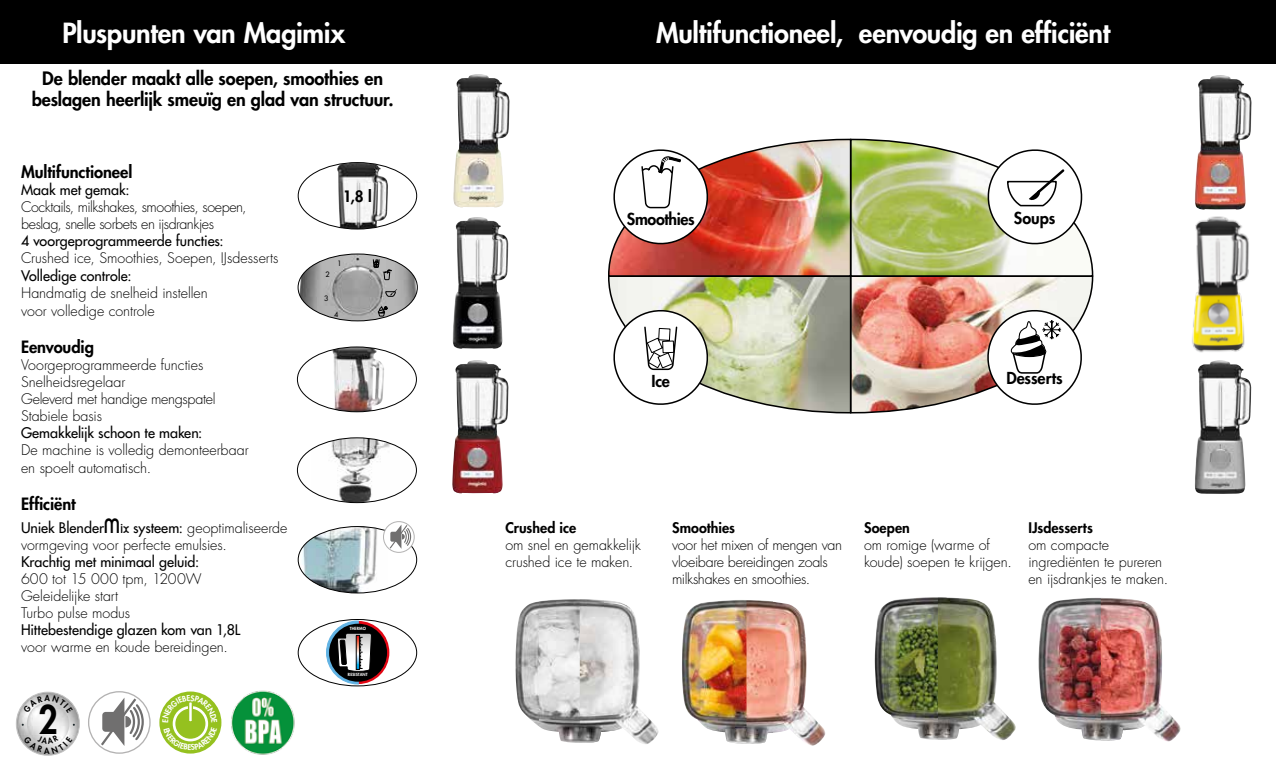
<style>
.page{position:relative;width:1276px;height:766px;background:#fff}
.page>*{position:absolute;margin:0;border:0;box-sizing:border-box;transform-origin:0 0}
.t1{font:800 38.4px "Futura";color:#000;scale:.87 1}
.t2{font:800 27px "Futura";letter-spacing:-.01em;color:#fff}
.t3{font:800 18px/21.6px "Futura";letter-spacing:-.005em;color:#000;text-align:center}
.t4{font:800 16.5px "Futura";letter-spacing:-.005em;color:#000}
.t5{font:800 16.05px "Futura";letter-spacing:-.01em;color:#000}
.t6{font:800 15.3px "Futura";color:#000}
.t7{font:300 14.25px/17.1px "Futura";letter-spacing:-.01em;color:#000}
.t8{font:14.25px "Futura";color:#000}
.t9{font:300 14.25px/17.1px "Futura";letter-spacing:-.03em;color:#000}
.t10{font:800 14.25px "Futura";letter-spacing:.005em;color:#000}
.t11{font:7.2px "Futura";color:#000}
.t12{font:800 4.2px "Futura";letter-spacing:.015em;color:#fff}
.s1{font-weight:400}
.s2{font-family:"Bauhaus";font-weight:500;font-size:30px}
.s3{font-family:"Bauhaus";font-weight:500}
</style>
<div class="page">
<div style="left:0;top:0;width:1276px;height:64px;background:#000"></div>
<img style="left:608px;top:138px;width:486px;height:276px">
<div style="left:88px;top:691px;width:63px;height:62px;border:1px solid #b3b2b2;border-radius:50%"></div>
<svg style="left:99px;top:695px;width:46px;height:52px"></svg>
<svg style="left:326px;top:620px;width:63px;height:64px"></svg>
<img style="left:312px;top:437px;width:104px;height:65px">
<img style="left:332px;top:350px;width:47px;height:61px">
<img style="left:515px;top:599px;width:65px;height:143px">
<img style="left:580px;top:599px;width:78px;height:145px">
<img style="left:682px;top:600px;width:64px;height:143px">
<img style="left:746px;top:600px;width:79px;height:145px">
<img style="left:874px;top:597px;width:64px;height:142px">
<img style="left:938px;top:597px;width:78px;height:143px">
<img style="left:1038px;top:597px;width:62px;height:143px">
<img style="left:1100px;top:598px;width:81px;height:143px">
<img style="left:231px;top:690px;width:64px;height:65px">
<img style="left:337px;top:162px;width:51px;height:67px">
<div style="left:298px;top:162px;width:119px;height:67px;border:1px solid #000;border-radius:50%"></div>
<img style="left:298px;top:526px;width:90px;height:66px">
<div style="left:298px;top:526px;width:119px;height:67px;border:1px solid #000;border-radius:50%"></div>
<svg style="left:383px;top:521px;width:31px;height:31px"></svg>
<div style="left:383px;top:521px;width:31px;height:31px;border:1px solid #b3b2b2;border-radius:50%"></div>
<svg style="left:388px;top:523px;width:24px;height:26px"></svg>
<img style="left:299px;top:255px;width:118px;height:66px">
<svg style="left:373px;top:259px;width:18px;height:21px"></svg>
<svg style="left:385px;top:289px;width:12px;height:8px"></svg>
<svg style="left:378px;top:306px;width:10px;height:10px"></svg>
<svg style="left:159px;top:691px;width:62px;height:62px"></svg>
<img style="left:16px;top:693px;width:63px;height:61px">
<div style="left:16px;top:691px;width:64px;height:64px;border:1px solid #c2c2c2;border-radius:50%"></div>
<img style="left:27px;top:702px;width:42px;height:43px;border-radius:21px">
<img style="left:1195px;top:360px;width:56px;height:133px">
<img style="left:1194px;top:75px;width:57px;height:135px">
<img style="left:1192px;top:216px;width:57px;height:137px">
<img style="left:453px;top:74px;width:57px;height:133px">
<img style="left:452px;top:217px;width:56px;height:132px">
<img style="left:452px;top:360px;width:57px;height:133px">
<svg style="left:162px;top:694px;width:55px;height:56px"></svg>
<svg style="left:23px;top:694px;width:50px;height:18px"></svg>
<svg style="left:23px;top:735px;width:49px;height:18px"></svg>
<h2 class="t2" style="left:62px;top:15px;width:284px">Pluspunten van Magimix</h2>
<p class="t3" style="left:32px;top:67px;width:363px">De blender maakt alle soepen, smoothies en beslagen heerlijk smeuïg en glad van structuur.</p>
<p class="t4" style="left:21px;top:161px;width:113px">Multifunctioneel</p>
<p class="t8" style="left:21px;top:180px;width:110px">Maak met gemak:</p>
<p class="t9" style="left:21px;top:198px;width:227px">Cocktails, milkshakes, smoothies, soepen, beslag, snelle sorbets en ijsdrankjes</p>
<p class="t8" style="left:21px;top:232px;width:204px">4 voorgeprogrammeerde functies:</p>
<p class="t7" style="left:21px;top:250px;width:259px">Crushed ice, Smoothies, Soepen, IJsdesserts</p>
<p class="t8" style="left:21px;top:266px;width:112px">Volledige controle:</p>
<p class="t7" style="left:21px;top:283px;width:188px;line-height:18px">Handmatig de snelheid instellen voor volledige controle</p>
<p class="t4" style="left:21px;top:335px;width:74px">Eenvoudig</p>
<p class="t7" style="left:21px;top:356px;width:196px">Voorgeprogrammeerde functies<br>Snelheidsregelaar<br>Geleverd met handige mengspatel<br>Stabiele basis</p>
<p class="t8" style="left:21px;top:423px;width:183px">Gemakkelijk schoon te maken:</p>
<p class="t7" style="left:21px;top:441px;width:229px;line-height:18px">De machine is volledig demonteerbaar en spoelt automatisch.</p>
<p class="t4" style="left:21px;top:493px;width:56px">Efficiënt</p>
<p class="t7" style="left:21px;top:519px;width:268px"><span class="s1">Uniek Blender</span><span class="s2">m</span><span class="s3">ix</span> <span class="s1">systeem:</span> geoptimaliseerde vormgeving voor perfecte emulsies.</p>
<p class="t8" style="left:21px;top:552px;width:180px">Krachtig met minimaal geluid:</p>
<p class="t7" style="left:21px;top:570px;width:182px">600 tot 15 000 tpm, 1200W<br>Geleidelijke start<br>Turbo pulse modus</p>
<p class="t8" style="left:21px;top:620px;width:221px">Hittebestendige glazen kom van 1,8L</p>
<p class="t7" style="left:21px;top:638px;width:208px">voor warme en koude bereidingen.</p>
<h1 class="t1" style="left:39px;top:694px;width:24px">2</h1>
<p class="t6" style="left:343px;top:186px;width:30px">1,8 l</p>
<p class="t11" style="left:325px;top:270px;width:6px">2</p>
<p class="t11" style="left:324px;top:294px;width:6px">3</p>
<p class="t11" style="left:338px;top:258px;width:6px">1</p>
<p class="t11" style="left:334px;top:309px;width:6px">4</p>
<p class="t12" style="left:350px;top:625px;width:18px">THERMO</p>
<p class="t12" style="left:348px;top:671px;width:21px">RESISTANT</p>
<h2 class="t2" style="left:656px;top:15px;width:455px">Multifunctioneel, eenvoudig en efficiënt</h2>
<p class="t5" style="left:627px;top:208px;width:69px">Smoothies</p>
<p class="t5" style="left:1014px;top:207px;width:43px">Soups</p>
<p class="t5" style="left:651px;top:370px;width:20px">Ice</p>
<p class="t5" style="left:1006px;top:367px;width:58px">Desserts</p>
<p class="t10" style="left:505px;top:517px;width:72px">Crushed ice</p>
<p class="t7" style="left:505px;top:536px;width:137px">om snel en gemakkelijk crushed ice te maken.</p>
<p class="t10" style="left:672px;top:517px;width:64px">Smoothies</p>
<p class="t7" style="left:672px;top:536px;width:171px">voor het mixen of mengen van vloeibare bereidingen zoals milkshakes en smoothies.</p>
<p class="t10" style="left:864px;top:517px;width:47px">Soepen</p>
<p class="t7" style="left:864px;top:536px;width:149px">om romige (warme of koude) soepen te krijgen.</p>
<p class="t10" style="left:1028px;top:517px;width:66px">IJsdesserts</p>
<p class="t7" style="left:1028px;top:536px;width:141px">om compacte ingrediënten te pureren en ijsdrankjes te maken.</p>
</div>
